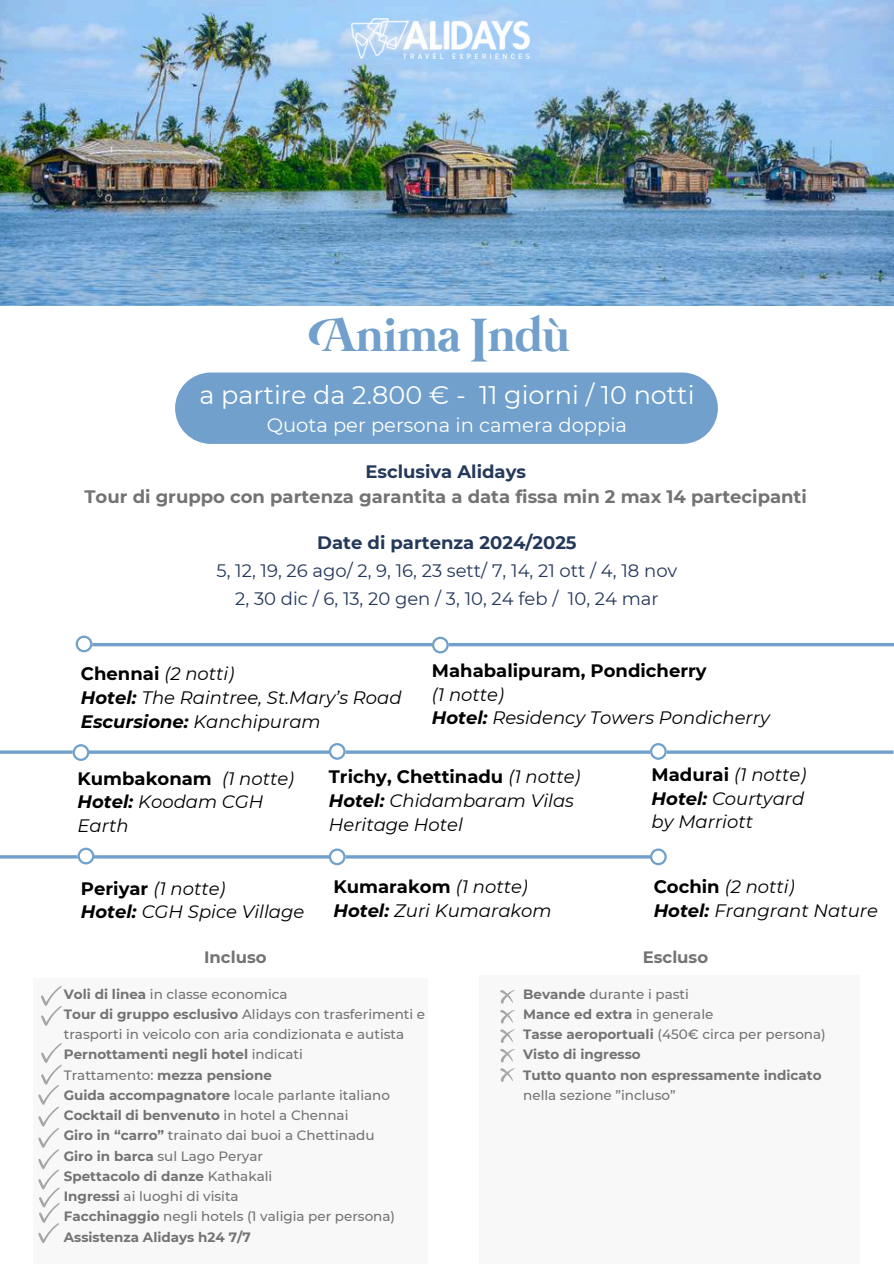
<style>
.page{position:relative;width:894px;height:1264px;background:#fff}
.page>*{position:absolute;margin:0;border:0;box-sizing:border-box;transform-origin:0 0}
.t1{font:700 48px "Mermaid Swash Caps";color:#70a0cb}
.t2{font:25.5px "Montserrat";color:#fff}
.t3{font:19.5px "Montserrat";color:#fff}
.t4{font:italic 18px/23.7px "Montserrat";color:#000}
.t5{font:18px/28.2px "Montserrat";color:#24385a;text-align:center}
.t6{font:700 18px "Montserrat";color:#737373}
.t7{font:700 18px "Montserrat";color:#24385a}
.t8{font:700 18px "Montserrat";color:#000}
.t9{font:700 16.5px "Montserrat";color:#737373}
.t10{font:500 13.5px/20.2px "Montserrat";color:#737373}
.t11{font:700 13.5px/20.2px "Montserrat";color:#737373}
.s1{font-weight:700;font-style:normal}
.s2{font-weight:700}
.s3{font-weight:500}
</style>
<div class="page">
<div style="left:175px;top:372px;width:542px;height:72px;background:#70a0cb;border-radius:36px"></div>
<hr style="left:84px;top:643px;width:809px;height:3px;background:#70a0cb">
<svg style="left:76px;top:635px;width:16px;height:17px"></svg>
<div style="left:33px;top:978px;width:395px;height:285px;background:#f8f8f8"></div>
<svg style="left:41px;top:986px;width:20px;height:40px"></svg>
<img style="left:0;top:0;width:893px;height:306px">
<img style="left:351px;top:19px;width:178px;height:39px">
<hr style="left:0;top:750px;width:893px;height:3px;background:#70a0cb">
<svg style="left:73px;top:744px;width:16px;height:17px"></svg>
<svg style="left:329px;top:743px;width:16px;height:16px"></svg>
<div style="left:479px;top:975px;width:380px;height:288px;background:#f8f8f8"></div>
<svg style="left:500px;top:990px;width:14px;height:13px"></svg>
<svg style="left:500px;top:1029px;width:14px;height:13px"></svg>
<svg style="left:500px;top:1049px;width:14px;height:13px"></svg>
<svg style="left:500px;top:1068px;width:14px;height:13px"></svg>
<svg style="left:500px;top:1010px;width:14px;height:13px"></svg>
<hr style="left:0;top:855px;width:649px;height:3px;background:#70a0cb">
<svg style="left:78px;top:847px;width:16px;height:17px"></svg>
<svg style="left:329px;top:848px;width:16px;height:17px"></svg>
<svg style="left:432px;top:636px;width:16px;height:17px"></svg>
<svg style="left:649px;top:848px;width:17px;height:17px"></svg>
<svg style="left:649px;top:743px;width:17px;height:16px"></svg>
<svg style="left:38px;top:1043px;width:23px;height:200px"></svg>
<h1 class="t1" style="left:323px;top:314px;width:248px">Anima Indù</h1>
<h2 class="t2" style="left:199px;top:379px;width:496px">a partire da 2.800 € - 11 giorni / 10 notti</h2>
<h3 class="t3" style="left:267px;top:413px;width:362px">Quota per persona in camera doppia</h3>
<h3 class="t7" style="left:365px;top:460px;width:162px">Esclusiva Alidays</h3>
<h3 class="t6" style="left:84px;top:485px;width:723px">Tour di gruppo con partenza garantita a data fissa min 2 max 14 partecipanti</h3>
<h3 class="t7" style="left:317px;top:531px;width:261px">Date di partenza 2024/2025</h3>
<h3 class="t5" style="left:216px;top:556px;width:462px">5, 12, 19, 26 ago/ 2, 9, 16, 23 sett/ 7, 14, 21 ott / 4, 18 nov<br>2, 30 dic / 6, 13, 20 gen / 3, 10, 24 feb / 10, 24 mar</h3>
<h3 class="t4" style="left:81px;top:662px;width:322px"><span class="s1">Chennai</span> (2 notti)<br><span class="s2">Hotel:</span> The Raintree, St.Mary’s Road<br><span class="s2">Escursione:</span> Kanchipuram</h3>
<h3 class="t8" style="left:432px;top:659px;width:276px">Mahabalipuram, Pondicherry</h3>
<h3 class="t4" style="left:432px;top:682px;width:339px">(1 notte)<br><span class="s2">Hotel:</span> Residency Towers Pondicherry</h3>
<h3 class="t4" style="left:78px;top:766px;width:218px"><span class="s1">Kumbakonam</span> (1 notte)<br><span class="s2">Hotel:</span> Koodam CGH<br>Earth</h3>
<h3 class="t4" style="left:81px;top:876px;width:225px"><span class="s1">Periyar</span> (1 notte)<br><span class="s2">Hotel:</span> CGH Spice Village</h3>
<h3 class="t4" style="left:329px;top:765px;width:253px"><span class="s1">Trichy, Chettinadu</span> (1 notte)<br><span class="s2">Hotel:</span> Chidambaram Vilas<br>Heritage Hotel</h3>
<h3 class="t4" style="left:333px;top:875px;width:219px"><span class="s1">Kumarakom</span> (1 notte)<br><span class="s2">Hotel:</span> Zuri Kumarakom</h3>
<h3 class="t4" style="left:651px;top:762px;width:156px;text-align:justify"><span class="s1">Madurai</span> (1 notte)<br><span class="s2">Hotel:</span> Courtyard by Marriott</h3>
<h3 class="t4" style="left:653px;top:875px;width:226px"><span class="s1">Cochin</span> (2 notti)<br><span class="s2">Hotel:</span> Frangrant Nature</h3>
<p class="t9" style="left:204px;top:947px;width:64px">Incluso</p>
<p class="t9" style="left:642px;top:947px;width:67px">Escluso</p>
<p class="t11" style="left:523px;top:983px;width:304px">Bevande <span class="s3">durante i pasti<br></span>Mance ed extra <span class="s3">in generale<br></span>Tasse aeroportuali <span class="s3">(450€ circa per persona)<br></span>Visto di ingresso<br>Tutto quanto non espressamente indicato</p>
<p class="t10" style="left:523px;top:1084px;width:154px">nella sezione ”incluso”</p>
<p class="t10" style="left:64px;top:983px;width:363px"><span class="s2">Voli di linea</span> in classe economica<br><span class="s2">Tour di gruppo esclusivo</span> Alidays con trasferimenti e trasporti in veicolo con aria condizionata e autista <span class="s2">Pernottamenti negli hotel</span> indicati<br>Trattamento: <span class="s2">mezza pensione<br>Guida accompagnatore</span> locale parlante italiano <span class="s2">Cocktail di benvenuto</span> in hotel a Chennai<br><span class="s2">Giro in “carro”</span> trainato dai buoi a Chettinadu<br><span class="s2">Giro in barca</span> sul Lago Peryar<br><span class="s2">Spettacolo di danze</span> Kathakali<br><span class="s2">Ingressi</span> ai luoghi di visita<br><span class="s2">Facchinaggio</span> negli hotels (1 valigia per persona)<br><span class="s2">Assistenza Alidays h24 7/7</span></p>
</div>
